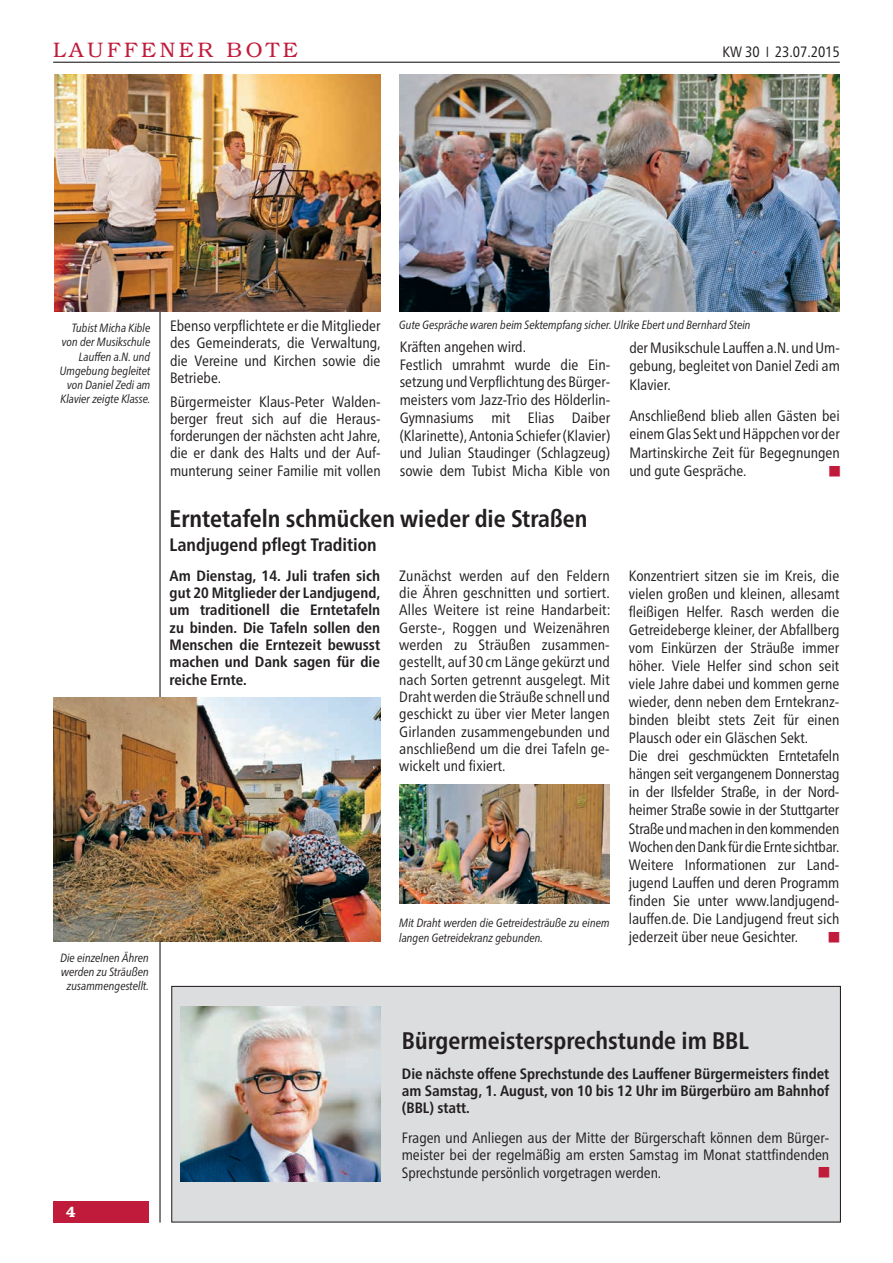
<style>
.page{position:relative;width:893px;height:1263px;background:#fff}
.page>*{position:absolute;margin:0;border:0;box-sizing:border-box;transform-origin:0 0}
.t1{font:700 condensed 24px "Frutiger Neue LTW1 G";color:#231f20}
.t2{font:300 21px "Bookman LT";letter-spacing:.17em;color:#c11b3b}
.t3{font:700 condensed 18px "Frutiger Neue LTW1 G";color:#231f20}
.t4{font:condensed 15px/18px "Frutiger Neue LTW1 G";color:#231f20;text-align:justify}
.t5{font:700 condensed 15px/17.4px "Frutiger Neue LTW1 G";color:#231f20;text-align:justify}
.t6{font:600 15px "Bookman LT";color:#fff}
.t7{font:italic condensed 12px/14.2px "Frutiger Neue LTW1 G";color:#231f20}
.t8{font:10.5px "European Pi One";color:#c11b3b}
</style>
<div class="page">
<hr style="left:53px;top:62px;width:787px;height:1px;background:#231f20">
<hr style="left:159px;top:74px;width:2px;height:1148px;background:#231f20">
<div style="left:53px;top:1201px;width:96px;height:21px;background:#c11b3b"></div>
<img style="left:399px;top:785px;width:210px;height:119px">
<img style="left:53px;top:697px;width:327px;height:245px">
<div style="left:172px;top:986px;width:668px;height:236px;background:#dcdddf"></div>
<div style="left:171px;top:986px;width:670px;height:236px;border:1px solid #231f20"></div>
<img style="left:180px;top:1006px;width:201px;height:175px">
<img style="left:399px;top:74px;width:440px;height:237px">
<img style="left:55px;top:74px;width:326px;height:237px">
<h2 class="t2" style="left:53px;top:38px;width:246px">LAUFFENER BOTE</h2>
<p class="t4" style="left:722px;top:42px;width:119px">KW 30 23.07.2015</p>
<p class="t7" style="left:60px;top:320px;width:92px;text-align:right">Tubist Micha Kible von der Musikschule<br>Lauffen a.N. und<br>Umgebung begleitet von Daniel Zedi am<br>Klavier zeigte Klasse.</p>
<p class="t7" style="left:60px;top:950px;width:90px;text-align:center">Die einzelnen Ähren werden zu Sträußen zusammengestellt.</p>
<p class="t6" style="left:66px;top:1203px;width:11px">4</p>
<p class="t4" style="left:170px;top:316px;width:212px;line-height:17.2px">Ebenso verpflichtete er die Mitglieder des Gemeinderats, die Verwaltung, die Vereine und Kirchen sowie die Betriebe.</p>
<p class="t4" style="left:170px;top:391px;width:212px;line-height:17.2px">Bürgermeister Klaus-Peter Walden&shy;berger freut sich auf die Heraus&shy;forderungen der nächsten acht Jahre, die er dank des Halts und der Auf&shy;munterung seiner Familie mit vollen</p>
<p class="t7" style="left:399px;top:317px;width:353px">Gute Gespräche waren beim Sektempfang sicher. Ulrike Ebert und Bernhard Stein</p>
<p class="t4" style="left:400px;top:336px;width:212px;text-align:left">Kräften angehen wird.<br>Festlich umrahmt wurde die Ein&shy;setzung und Verpflichtung des Bürger&shy;meisters vom Jazz-Trio des Hölderlin-Gymnasiums mit Elias Daiber (Klarinette), Antonia Schiefer (Klavier) und Julian Staudinger (Schlagzeug) sowie dem Tubist Micha Kible von</p>
<p class="t4" style="left:629px;top:337px;width:212px;line-height:18.5px">der Musikschule Lauffen a.N. und Um&shy;gebung, begleitet von Daniel Zedi am Klavier.</p>
<p class="t4" style="left:629px;top:405px;width:212px;line-height:18.5px">Anschließend blieb allen Gästen bei einem Glas Sekt und Häppchen vor der Martinskirche Zeit für Begegnungen und gute Gespräche.</p>
<p class="t8" style="left:829px;top:465px;width:12px">W</p>
<h1 class="t1" style="left:170px;top:500px;width:419px">Erntetafeln schmücken wieder die Straßen</h1>
<p class="t3" style="left:170px;top:531px;width:209px">Landjugend pflegt Tradition</p>
<p class="t5" style="left:170px;top:565px;width:212px">Am Dienstag, 14. Juli trafen sich gut 20 Mitglieder der Landjugend, um traditionell die Erntetafeln zu binden. Die Tafeln sollen den Menschen die Erntezeit bewusst machen und Dank sagen für die reiche Ernte.</p>
<p class="t4" style="left:399px;top:565px;width:213px;line-height:17.4px">Zunächst werden auf den Feldern die Ähren geschnitten und sortiert.<br>Alles Weitere ist reine Handarbeit:<br>Gerste-, Roggen und Weizenähren werden zu Sträußen zusammen&shy;gestellt, auf 30 cm Länge gekürzt und nach Sorten getrennt ausgelegt. Mit Draht werden die Sträuße schnell und geschickt zu über vier Meter langen Girlanden zusammengebunden und anschließend um die drei Tafeln ge&shy;wickelt und fixiert.</p>
<p class="t7" style="left:399px;top:915px;width:212px">Mit Draht werden die Getreidesträuße zu einem langen Getreidekranz gebunden.</p>
<p class="t4" style="left:629px;top:565px;width:212px;text-align:left">Konzentriert sitzen sie im Kreis, die vielen großen und kleinen, allesamt fleißigen Helfer. Rasch werden die Getreideberge kleiner, der Abfallberg vom Einkürzen der Sträuße immer höher. Viele Helfer sind schon seit viele Jahre dabei und kommen gerne wieder, denn neben dem Erntekranz&shy;binden bleibt stets Zeit für einen Plausch oder ein Gläschen Sekt.<br>Die drei geschmückten Erntetafeln hängen seit vergangenem Donnerstag in der Ilsfelder Straße, in der Nord&shy;heimer Straße sowie in der Stuttgarter Straße und machen in den kommenden Wochen den Dank für die Ernte sichtbar.<br>Weitere Informationen zur Land&shy;jugend Lauffen und deren Programm finden Sie unter www.landjugend&shy;lauffen.de. Die Landjugend freut sich jederzeit über neue Gesichter.</p>
<p class="t8" style="left:829px;top:931px;width:12px">W</p>
<h1 class="t1" style="left:402px;top:1023px;width:348px">Bürgermeistersprechstunde im BBL</h1>
<p class="t5" style="left:402px;top:1063px;width:429px">Die nächste offene Sprechstunde des Lauffener Bürgermeisters findet am Samstag, 1. August, von 10 bis 12 Uhr im Bürgerbüro am Bahnhof (BBL) statt.</p>
<p class="t4" style="left:402px;top:1128px;width:429px;line-height:17.2px">Fragen und Anliegen aus der Mitte der Bürgerschaft können dem Bürger&shy;meister bei der regelmäßig am ersten Samstag im Monat stattfindenden Sprechstunde persönlich vorgetragen werden.</p>
<p class="t8" style="left:819px;top:1167px;width:12px">W</p>
</div>
